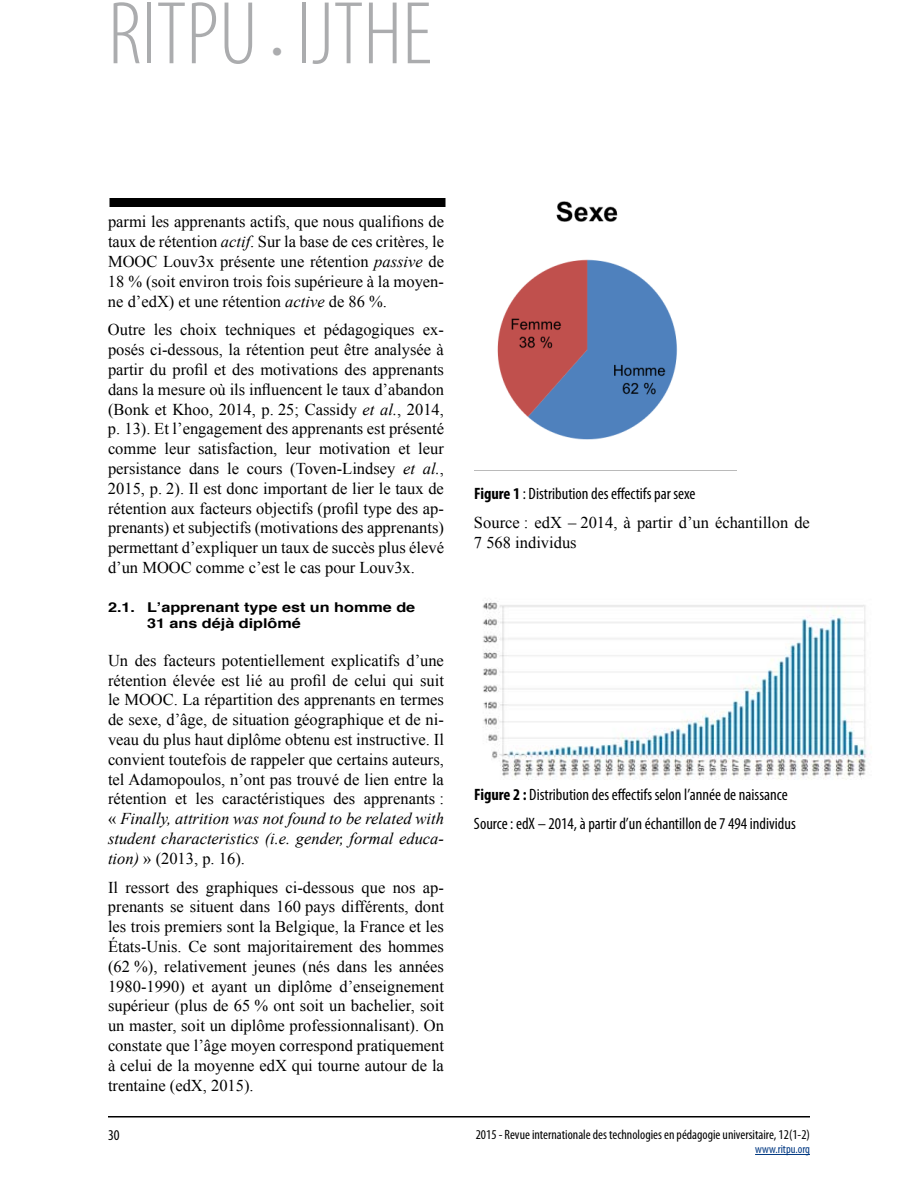
<style>
.page{position:relative;width:918px;height:1188px;background:#fff}
.page>*{position:absolute;margin:0;border:0;box-sizing:border-box;transform-origin:0 0}
.t1{font:300 condensed 90px "Myriad Pro";color:#abacae}
.t2{font:16.5px/19.8px "Times New Roman";color:#000;text-align:justify}
.t3{font:condensed 16.5px/28.8px "Myriad Pro";color:#000}
.t4{font:condensed 15px "Myriad Pro";color:#000}
.t5{font:condensed 13.5px "Myriad Pro";color:#000}
.t6{font:700 13.5px/16.2px "Helvetica";color:#000;scale:1.2 1}
.t7{font:condensed 12px "Myriad Pro";color:#003882}
.s1{font-size:45px}
.s2{font-style:italic}
.s3{font-weight:700}
</style>
<div class="page">
<hr style="left:755px;top:1154px;width:55px;height:1px;background:#003882">
<hr style="left:108px;top:1116px;width:702px;height:2px;background:#000">
<div style="left:110px;top:198px;width:336px;height:9px;background:#000"></div>
<img style="left:474px;top:201px;width:263px;height:270px">
<img style="left:482px;top:599px;width:385px;height:181px">
<h1 class="t1" style="left:108px;top:-20px;width:325px">RITPU <span class="s1">•</span> IJTHE</h1>
<p class="t2" style="left:108px;top:212px;width:338px">parmi les apprenants actifs, que nous qualifions de taux de rétention <span class="s2">actif</span>. Sur la base de ces critères, le MOO C Louv3x présente une rétention <span class="s2">passive</span> de 18 % (soit environ trois fois supérieure à la moyen&shy;ne d’edX) et une rétention <span class="s2">active</span> de 86 %.</p>
<p class="t2" style="left:108px;top:320px;width:338px">Outre les choix techniques et pédagogiques ex&shy;posés ci-dessous, la rétention peut être analysée à partir du profil et des motivations des apprenants dans la mesure où ils influencent le taux d’abandon (Bonk et Khoo, 2014, p. 25; Cassidy <span class="s2">et al.</span>, 2014, p. 13). Et l’engagement des apprenants est présenté comme leur satisfaction, leur motivation et leur persistance dans le cours (Toven-Lindsey <span class="s2">et al.</span>, 2015, p. 2). Il est donc important de lier le taux de rétention aux facteurs objectifs (profil type des ap&shy;prenants) et subjectifs (motivations des apprenants) permettant d’expliquer un taux de succès plus élevé d’un MOOC comme c’est le cas pour Louv3x.</p>
<p class="t6" style="left:147px;top:598px;width:225px;text-indent:-39px">2.1. L’apprenant type est un homme de<br>31 ans déjà diplômé</p>
<p class="t2" style="left:108px;top:650px;width:338px">Un des facteurs potentiellement explicatifs d’une rétention élevée est lié au profil de celui qui suit le MOO C. La répartition des apprenants en termes de sexe, d’âge, de situation géographique et de ni&shy;veau du plus haut diplôme obtenu est instructive. Il convient toutefois de rappeler que certains auteurs, tel Adamopoulos, n’ont pas trouvé de lien entre la rétention et les caractéristiques des apprenants : « <span class="s2">Finally, attrition was not found to be related with student characteristics (i.e. gender, formal educa&shy;tion)</span> » (2013, p. 16).</p>
<p class="t2" style="left:108px;top:877px;width:338px">Il ressort des graphiques ci-dessous que nos ap&shy;prenants se situent dans 160 pays différents, dont les trois premiers sont la Belgique, la France et les États-Unis. Ce sont majoritairement des hommes (62 %), relativement jeunes (nés dans les années 1980-1990) et ayant un diplôme d’enseignement supérieur (plus de 65 % ont soit un bachelier, soit un master, soit un diplôme professionnalisant). On constate que l’âge moyen correspond pratiquement à celui de la moyenne edX qui tourne autour de la trentaine (edX, 2015).</p>
<p class="t4" style="left:108px;top:1126px;width:13px">30</p>
<p class="t3" style="left:474px;top:479px;width:223px"><span class="s3">Figure 1</span> : Distribution des effectifs par sexe</p>
<p class="t2" style="left:474px;top:513px;width:337px">Source : edX – 2014, à partir d’un échantillon de<br>7 568 individus</p>
<p class="t3" style="left:474px;top:780px;width:315px"><span class="s3">Figure 2 :</span> Distribution des effectifs selon l’année de naissance<br>Source : edX – 2014, à partir d’un échantillon de 7494</p>
<p class="t3" style="left:750px;top:809px;width:48px">individus</p>
<p class="t5" style="left:476px;top:1126px;width:336px">2015 - Revue internationale des technologies en pédagogie universitaire, 12(1-2)</p>
<p class="t7" style="left:755px;top:1142px;width:56px">www.ritpu.org</p>
</div>
